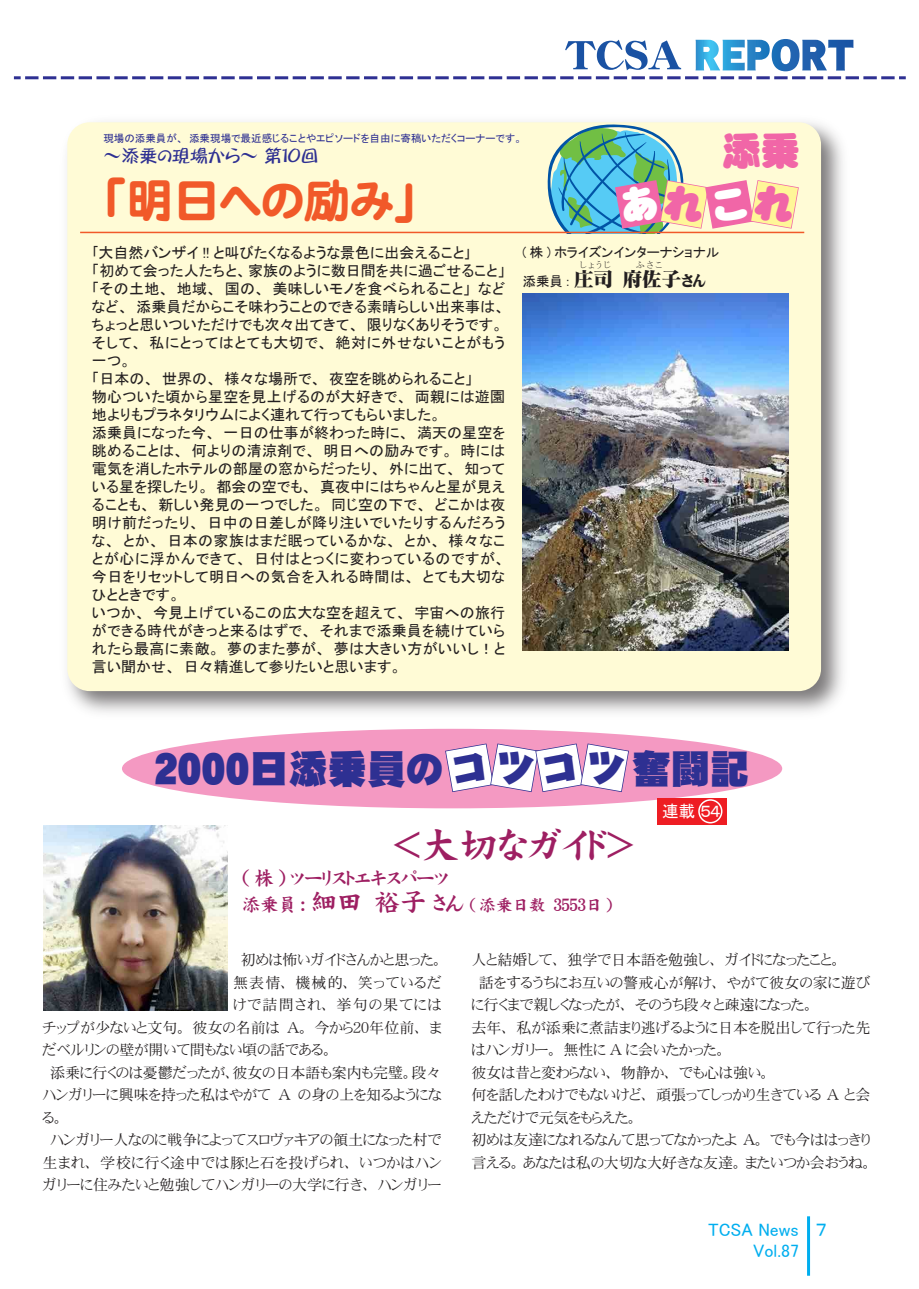
<style>
.page{position:relative;width:919px;height:1289px;background:#fff}
.page>*{position:absolute;margin:0;border:0;box-sizing:border-box;transform-origin:0 0}
.t1{font:46.5px "DF Maru Gothic SB WING RKSJ H";color:#f15929}
.t2{font:39.15px "DF Gothic SU WING RKSJ H";color:#2e3092}
.t3{font:39.15px "DF Kai Sho Bd WING RKSJ H";color:#9e1f62}
.t4{font:39.15px "DF Maru Gothic SU WING RKSJ H";color:#f166a7}
.t5{font:19.5px "DF Kai Sho Bd WING RKSJ H";color:#9e1f62}
.t6{font:19.5px "DF Mincho UB WING RKSJ H";color:#231f20}
.t7{font:18px/21px "MS P Gothic";color:#00aeef}
.t8{font:18px "DF Fuun W7 WING RKSJ H";color:#2e3092}
.t9{font:16.5px "DF Kai Sho Bd WING RKSJ H";color:#9e1f62}
.t10{font:16.5px "MS P Gothic";color:#fff}
.t11{font:15px/18px "MS P Gothic";letter-spacing:.01em;color:#231f20}
.t12{font:15px/22.5px "DFHS Mincho W3 WING RKSJ H";color:#231f20}
.t13{font:15px "DFHS Mincho W3 WING RKSJ H";letter-spacing:.045em;color:#231f20}
.t14{font:15px "DFHS Mincho W3 WING RKSJ H";letter-spacing:.075em;color:#231f20}
.t15{font:15px "DFHS Mincho W3 WING RKSJ H";letter-spacing:.08em;color:#231f20}
.t16{font:13.5px "MS P Gothic";color:#231f20}
.t17{font:10.5px "MS P Gothic";color:#2e3092}
.t18{font:9px "MS P Mincho";letter-spacing:.2em;color:#231f20}
.s1{font-family:"MS P Gothic";font-size:13.5px}
.s2{font-size:15px}
.s3{font-size:18px}
.s4{font-size:25.5px}
.s5{font-size:22.5px}
</style>
<div class="page">
<div style="left:67px;top:122px;width:754px;height:569px;background:#fffbd6;border-radius:22px"></div>
<img style="left:522px;top:294px;width:266px;height:356px">
<hr style="left:807px;top:1216px;width:3px;height:59px;background:#00aeef">
<svg style="left:14px;top:39px;width:891px;height:40px"></svg>
<div style="left:122px;top:728px;width:660px;height:80px;background:#f499c2;border-radius:50%"></div>
<hr style="left:80px;top:232px;width:724px;height:1px;background:#f15929">
<img style="left:44px;top:825px;width:184px;height:185px">
<div style="left:657px;top:797px;width:70px;height:27px;background:#ee1d23"></div>
<div style="left:698px;top:799px;width:24px;height:24px;border:2px solid #fff;border-radius:50%"></div>
<svg style="left:445px;top:743px;width:184px;height:49px"></svg>
<svg style="left:547px;top:124px;width:252px;height:108px"></svg>
<p class="t17" style="left:103px;top:133px;width:420px">現場の添乗員が、添乗現場で最近感じることやエピソードを自由に寄稿いただくコーナーです。</p>
<p class="t8" style="left:103px;top:146px;width:217px">～添乗の現場から～ 第１０回</p>
<h1 class="t1" style="left:103px;top:177px;width:315px">「明日への励み」</h1>
<h2 class="t4" style="left:721px;top:132px;width:80px">添乗</h2>
<p class="t11" style="left:92px;top:244px;width:415px">｢大自然バンザイ !! と叫びたくなるような景色に出会えること｣<br>「初めて会った人たちと、家族のように数日間を共に過ごせること」「その土地、地域、国の、美味しいモノを食べられること」などなど、添乗員だからこそ味わうことのできる素晴らしい出来事は、ちょっと思いついただけでも次々出てきて、限りなくありそうです。そして、私にとってはとても大切で、絶対に外せないことがもう一つ。<br>「日本の、世界の、様々な場所で、夜空を眺められること」<br>物心ついた頃から星空を見上げるのが大好きで、両親には遊園地よりもプラネタリウムによく連れて行ってもらいました。<br>添乗員になった今、一日の仕事が終わった時に、満天の星空を眺めることは、何よりの清涼剤で、明日への励みです。時には電気を消したホテルの部屋の窓からだったり、外に出て、知っている星を探したり。都会の空でも、真夜中にはちゃんと星が見えることも、新しい発見の一つでした。同じ空の下で、どこかは夜明け前だったり、日中の日差しが降り注いでいたりするんだろうな、とか、日本の家族はまだ眠っているかな、とか、様々なことが心に浮かんできて、日付はとっくに変わっているのですが、今日をリセットして明日への気合を入れる時間は、とても大切なひとときです。<br>いつか、今見上げているこの広大な空を超えて、宇宙への旅行ができる時代がきっと来るはずで、それまで添乗員を続けていられたら最高に素敵。夢のまた夢が、夢は大きい方がいいし！と言い聞かせ、日々精進して参りたいと思います。</p>
<p class="t16" style="left:522px;top:245px;width:198px">( 株 ) ホライズンインターナショナル</p>
<h3 class="t6" style="left:522px;top:269px;width:184px"><span class="s1">添乗員 :</span> 庄司　府佐子<span class="s2">さん</span></h3>
<p class="t18" style="left:579px;top:260px;width:84px">しょうじ　　　ふさこ</p>
<h2 class="t2" style="left:155px;top:749px;width:596px">２０００日添乗員の　　　　　　　　　 奮闘記</h2>
<h2 class="t3" style="left:393px;top:825px;width:242px">＜大切なガイド＞</h2>
<h3 class="t5" style="left:242px;top:868px;width:207px">( 株 ) ツーリストエキスパーツ</h3>
<p class="t9" style="left:242px;top:897px;width:371px"><span class="s3">添乗員 :</span> <span class="s4">細田　裕子</span> <span class="s5">さん</span> ( 添乗日数　３５５３日 )</p>
<p class="t10" style="left:662px;top:803px;width:60px">連載 ５４</p>
<p class="t12" style="left:233px;top:948px;width:209px">　初めは怖いガイドさんかと思った。</p>
<p class="t14" style="left:233px;top:974px;width:210px">無表情、機械的、笑っているだ</p>
<p class="t15" style="left:233px;top:997px;width:210px">けで詰問され、挙句の果てには</p>
<p class="t12" style="left:42px;top:1015px;width:400px">チップが少ないと文句。彼女の名前は A。今から２０年位前、ま</p>
<p class="t12" style="left:42px;top:1038px;width:290px">だベルリンの壁が開いて間もない頃の話である。</p>
<p class="t12" style="left:42px;top:1060px;width:400px">　添乗に行くのは憂鬱だったが、彼女の日本語も案内も完璧。段々</p>
<p class="t12" style="left:42px;top:1083px;width:400px">ハンガリーに興味を持った私はやがて A の身の上を知るようにな</p>
<p class="t12" style="left:42px;top:1105px;width:21px">る。</p>
<p class="t12" style="left:42px;top:1128px;width:400px">　ハンガリー人なのに戦争によってスロヴァキアの領土になった村で</p>
<p class="t13" style="left:42px;top:1154px;width:400px">生まれ、学校に行く途中では豚！と石を投げられ、いつかはハン</p>
<p class="t12" style="left:42px;top:1173px;width:400px">ガリーに住みたいと勉強してハンガリーの大学に行き、ハンガリー</p>
<p class="t12" style="left:471px;top:948px;width:400px">人と結婚して、独学で日本語を勉強し、ガイドになったこと。<br>　話をするうちにお互いの警戒心が解け、やがて彼女の家に遊びに行くまで親しくなったが、そのうち段々と疎遠になった。<br>去年、私が添乗に煮詰まり逃げるように日本を脱出して行った先はハンガリー。無性に A に会いたかった。<br>彼女は昔と変わらない、物静か、でも心は強い。<br>何を話したわけでもないけど、頑張ってしっかり生きている A と会えただけで元気をもらえた。<br>初めは友達になれるなんて思ってなかったよ A。でも今ははっきり言える。あなたは私の大切な大好きな友達。またいつか会おうね。</p>
<p class="t7" style="left:753px;top:1218px;width:76px;text-indent:-45px">TCSA News ７<br>Vol.87</p>
</div>
